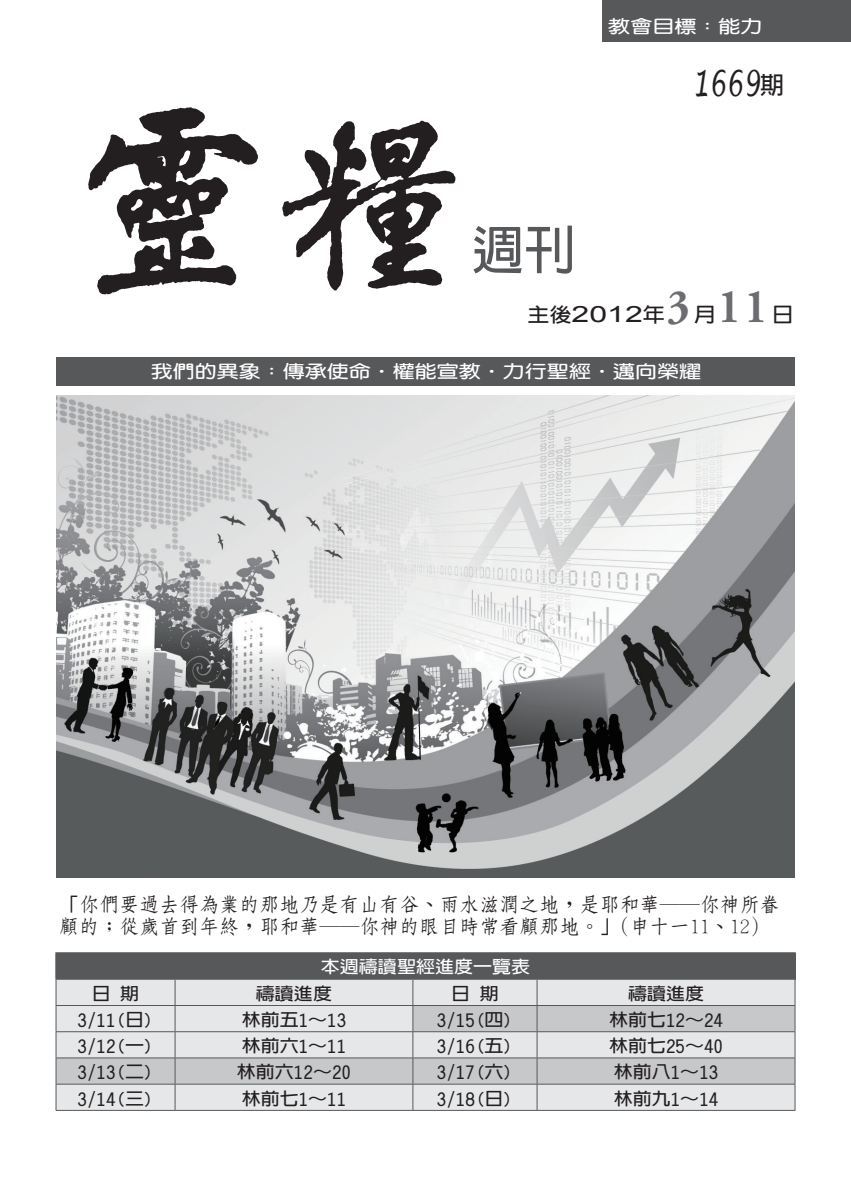
<style>
.page{position:relative;width:851px;height:1191px;background:#fff}
.page>*{position:absolute;margin:0;border:0;box-sizing:border-box;transform-origin:0 0}
.t1{font:700 52px "New Gothic";color:#57585a}
.t2{font:700 48px "Adobe Garamond";color:#6c6d70;scale:.9 1}
.t3{font:italic 36px "Lucida Handwriting";color:#231f20;scale:.7 1}
.t4{font:22.4px "Arial";color:#231f20;scale:1.43 1}
.t5{font:700 20px/22px "Nan Sung";color:#231f20}
.t6{font:700 19.8px "New Gothic";color:#231f20;scale:1.11 1}
.t7{font:700 17.6px "Yen Round";color:#fff;scale:1.25 1}
.t8{font:700 17px "New Gothic";color:#231f20;scale:1.11 1}
.t9{font:700 17px "New Gothic";color:#fff;scale:1.11 1}
.s1{font-family:"New Gothic";font-weight:700;font-style:normal;font-size:24px}
.s2{font-family:"New Gothic";font-weight:700;font-size:19.8px}
</style>
<div class="page">
<div style="left:602px;top:0;width:248px;height:42px;background:#57585a"></div>
<div style="left:57px;top:358px;width:738px;height:28px;background:#57585a"></div>
<img style="left:88px;top:107px;width:368px;height:188px">
<div style="left:56px;top:953px;width:738px;height:26px;background:#57585a"></div>
<div style="left:57px;top:979px;width:737px;height:131px;background:#e6e7e9"></div>
<svg style="left:57px;top:1006px;width:737px;height:77px;fill:#c7c8ca"></svg>
<hr style="left:55px;top:952px;width:120px;height:1px;background:#57585a">
<hr style="left:55px;top:953px;width:2px;height:25px;background:#57585a">
<hr style="left:175px;top:952px;width:238px;height:1px;background:#57585a">
<hr style="left:413px;top:952px;width:124px;height:1px;background:#57585a">
<hr style="left:537px;top:952px;width:258px;height:1px;background:#57585a">
<hr style="left:55px;top:978px;width:120px;height:1px;background:#57585a">
<hr style="left:56px;top:1005px;width:119px;height:1px;background:#57585a">
<hr style="left:175px;top:1005px;width:238px;height:1px;background:#57585a">
<hr style="left:413px;top:1005px;width:124px;height:1px;background:#57585a">
<hr style="left:537px;top:1005px;width:258px;height:1px;background:#57585a">
<hr style="left:56px;top:1031px;width:119px;height:1px;background:#57585a">
<hr style="left:175px;top:1031px;width:238px;height:1px;background:#57585a">
<hr style="left:413px;top:1031px;width:124px;height:1px;background:#57585a">
<hr style="left:537px;top:1031px;width:258px;height:1px;background:#57585a">
<hr style="left:56px;top:1057px;width:119px;height:1px;background:#57585a">
<hr style="left:175px;top:1057px;width:238px;height:1px;background:#57585a">
<hr style="left:413px;top:1057px;width:124px;height:1px;background:#57585a">
<hr style="left:537px;top:1057px;width:258px;height:1px;background:#57585a">
<hr style="left:56px;top:1083px;width:119px;height:1px;background:#57585a">
<svg style="left:56px;top:979px;width:1px;height:131px"></svg>
<hr style="left:175px;top:1083px;width:238px;height:1px;background:#57585a">
<svg style="left:175px;top:979px;width:1px;height:131px"></svg>
<hr style="left:413px;top:1083px;width:124px;height:1px;background:#57585a">
<svg style="left:412px;top:979px;width:1px;height:131px"></svg>
<hr style="left:537px;top:1083px;width:258px;height:1px;background:#57585a">
<svg style="left:536px;top:979px;width:1px;height:131px"></svg>
<svg style="left:794px;top:953px;width:1px;height:157px"></svg>
<hr style="left:56px;top:1110px;width:119px;height:1px;background:#57585a">
<hr style="left:175px;top:1110px;width:238px;height:1px;background:#57585a">
<hr style="left:413px;top:1110px;width:124px;height:1px;background:#57585a">
<hr style="left:537px;top:1110px;width:258px;height:1px;background:#57585a">
<img style="left:57px;top:395px;width:736px;height:482px">
<p class="t7" style="left:608px;top:18px;width:125px">教會目標：能力</p>
<h1 class="t1" style="left:472px;top:224px;width:105px">週刊</h1>
<h3 class="t3" style="left:692px;top:61px;width:133px">1669<span class="s1">期</span></h3>
<h2 class="t2" style="left:667px;top:281px;width:26px">3</h2>
<h3 class="t4" style="left:527px;top:301px;width:97px"><span class="s2">主後</span>2012<span class="s2">年</span></h3>
<p class="t6" style="left:693px;top:304px;width:21px">月</p>
<h2 class="t2" style="left:718px;top:281px;width:56px">11</h2>
<p class="t6" style="left:771px;top:304px;width:21px">日</p>
<p class="t7" style="left:151px;top:363px;width:441px">我們的異象：傳承使命·權能宣教·力行聖經·邁向榮耀</p>
<p class="t5" style="left:59px;top:893px;width:721px">「你們要過去得為業的那地乃是有山有谷、雨水滋潤之地，是耶和華──你神所眷顧的；從歲首到年終，耶和華──你神的眼目時常看顧那地。」(申十一11、12)</p>
<p class="t9" style="left:321px;top:957px;width:190px">本週禱讀聖經進度一覽表</p>
<p class="t8" style="left:92px;top:984px;width:44px">日 期</p>
<p class="t8" style="left:256px;top:984px;width:70px">禱讀進度</p>
<p class="t8" style="left:451px;top:984px;width:44px">日 期</p>
<p class="t8" style="left:628px;top:984px;width:70px">禱讀進度</p>
<p class="t8" style="left:77px;top:1011px;width:70px">3/11(日)</p>
<p class="t8" style="left:242px;top:1011px;width:96px">林前五1∼13</p>
<p class="t8" style="left:437px;top:1011px;width:70px">3/15(四)</p>
<p class="t8" style="left:609px;top:1011px;width:104px">林前七12∼24</p>
<p class="t8" style="left:77px;top:1037px;width:70px">3/12(一)</p>
<p class="t8" style="left:242px;top:1037px;width:96px">林前六1∼11</p>
<p class="t8" style="left:437px;top:1037px;width:70px">3/16(五)</p>
<p class="t8" style="left:609px;top:1037px;width:104px">林前七25∼40</p>
<p class="t8" style="left:77px;top:1063px;width:70px">3/13(二)</p>
<p class="t8" style="left:237px;top:1063px;width:104px">林前六12∼20</p>
<p class="t8" style="left:437px;top:1063px;width:70px">3/17(六)</p>
<p class="t8" style="left:613px;top:1063px;width:96px">林前八1∼13</p>
<p class="t8" style="left:77px;top:1089px;width:70px">3/14(三)</p>
<p class="t8" style="left:242px;top:1089px;width:96px">林前七1∼11</p>
<p class="t8" style="left:437px;top:1089px;width:70px">3/18(日)</p>
<p class="t8" style="left:613px;top:1089px;width:96px">林前九1∼14</p>
</div>
